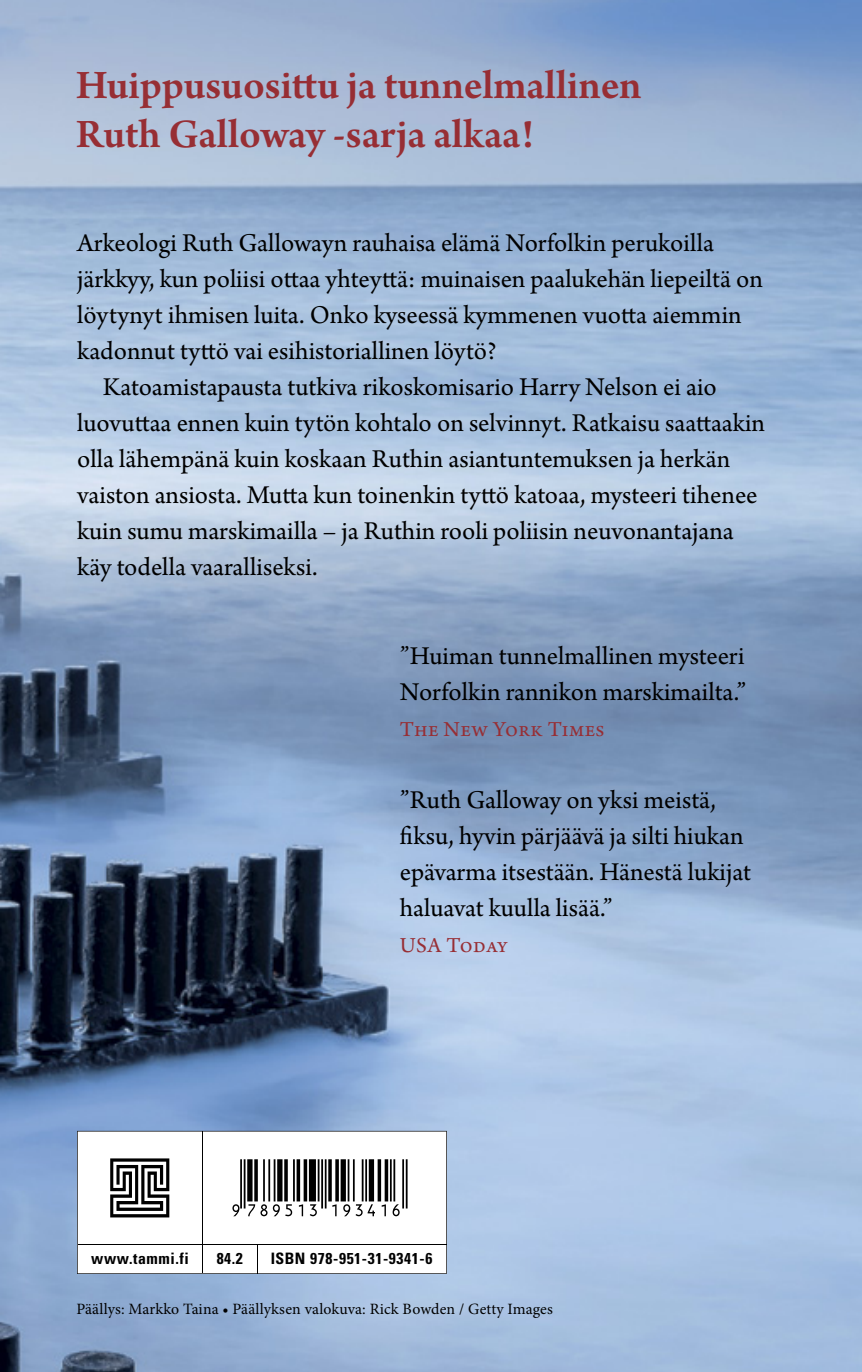
<style>
.page{position:relative;width:862px;height:1372px;background:#fff}
.page>*{position:absolute;margin:0;border:0;box-sizing:border-box;transform-origin:0 0}
.t1{font:56.25px "Viisas EAN Matala";color:#000}
.t2{font:600 42.75px/49.5px "Arno Pro";color:#972e34}
.t3{font:27px/36px "Arno Pro";letter-spacing:-.005em;color:#000}
.t4{font:22.5px "Arno Pro";letter-spacing:.015em;color:#972e34}
.t5{font:15.75px "Minion Pro";letter-spacing:.01em;color:#000}
.t6{font:700 condensed 15.75px "Univers";letter-spacing:.035em;color:#000}
</style>
<div class="page">
<img style="left:0;top:0;width:861px;height:1371px">
<svg style="left:77px;top:1130px;width:369px;height:143px"></svg>
<hr style="left:202px;top:1131px;width:1px;height:141px;background:#000">
<hr style="left:78px;top:1243px;width:368px;height:1px;background:#000">
<hr style="left:257px;top:1243px;width:1px;height:30px;background:#000">
<svg style="left:110px;top:1158px;width:59px;height:59px"></svg>
<h2 class="t2" style="left:76px;top:62px;width:567px">Huippusuosittu ja tunnelmallinen<br>Ruth Galloway -sarja alkaa!</h2>
<p class="t3" style="left:77px;top:226px;width:638px">Arkeologi Ruth Gallowayn rauhaisa elämä Norfolkin perukoilla</p>
<p class="t3" style="left:77px;top:262px;width:687px">järkkyy, kun poliisi ottaa yhteyttä: muinaisen paalukehän liepeiltä on</p>
<p class="t3" style="left:77px;top:298px;width:665px">löytynyt ihmisen luita. Onko kyseessä kymmenen vuotta aiemmin</p>
<p class="t3" style="left:77px;top:334px;width:421px">kadonnut tyttö vai esihistoriallinen löytö?</p>
<p class="t3" style="left:103px;top:370px;width:615px">Katoamistapausta tutkiva rikoskomisario Harry Nelson ei aio</p>
<p class="t3" style="left:77px;top:406px;width:689px">luovuttaa ennen kuin tytön kohtalo on selvinnyt. Ratkaisu saattaakin</p>
<p class="t3" style="left:77px;top:442px;width:654px">olla lähempänä kuin koskaan Ruthin asiantuntemuksen ja herkän</p>
<p class="t3" style="left:77px;top:478px;width:681px">vaiston ansiosta. Mutta kun toinenkin tyttö katoaa, mysteeri tihenee</p>
<p class="t3" style="left:77px;top:514px;width:657px">kuin sumu marskimailla – ja Ruthin rooli poliisin neuvonantajana</p>
<p class="t3" style="left:77px;top:550px;width:242px">käy todella vaaralliseksi.</p>
<p class="t3" style="left:399px;top:639px;width:347px">”Huiman tunnelmallinen mysteeri<br>Norfolkin rannikon marskimailta.”</p>
<p class="t4" style="left:399px;top:716px;width:206px">The New York Times</p>
<p class="t3" style="left:399px;top:783px;width:352px">”Ruth Galloway on yksi meistä, fiksu, hyvin pärjäävä ja silti hiukan epävarma itsestään. Hänestä lukijat haluavat kuulla lisää.”</p>
<p class="t4" style="left:399px;top:932px;width:109px">USA Today</p>
<h1 class="t1" style="left:228px;top:1158px;width:181px">*9789513193416*</h1>
<p class="t6" style="left:91px;top:1248px;width:99px">www.tammi.fi</p>
<p class="t6" style="left:216px;top:1248px;width:28px">84.2</p>
<p class="t6" style="left:271px;top:1248px;width:163px">ISBN 978-951-31-9341-6</p>
<p class="t5" style="left:76px;top:1297px;width:477px">Päällys: Markko Taina • Päällyksen valokuva: Rick Bowden / Getty Images</p>
</div>
